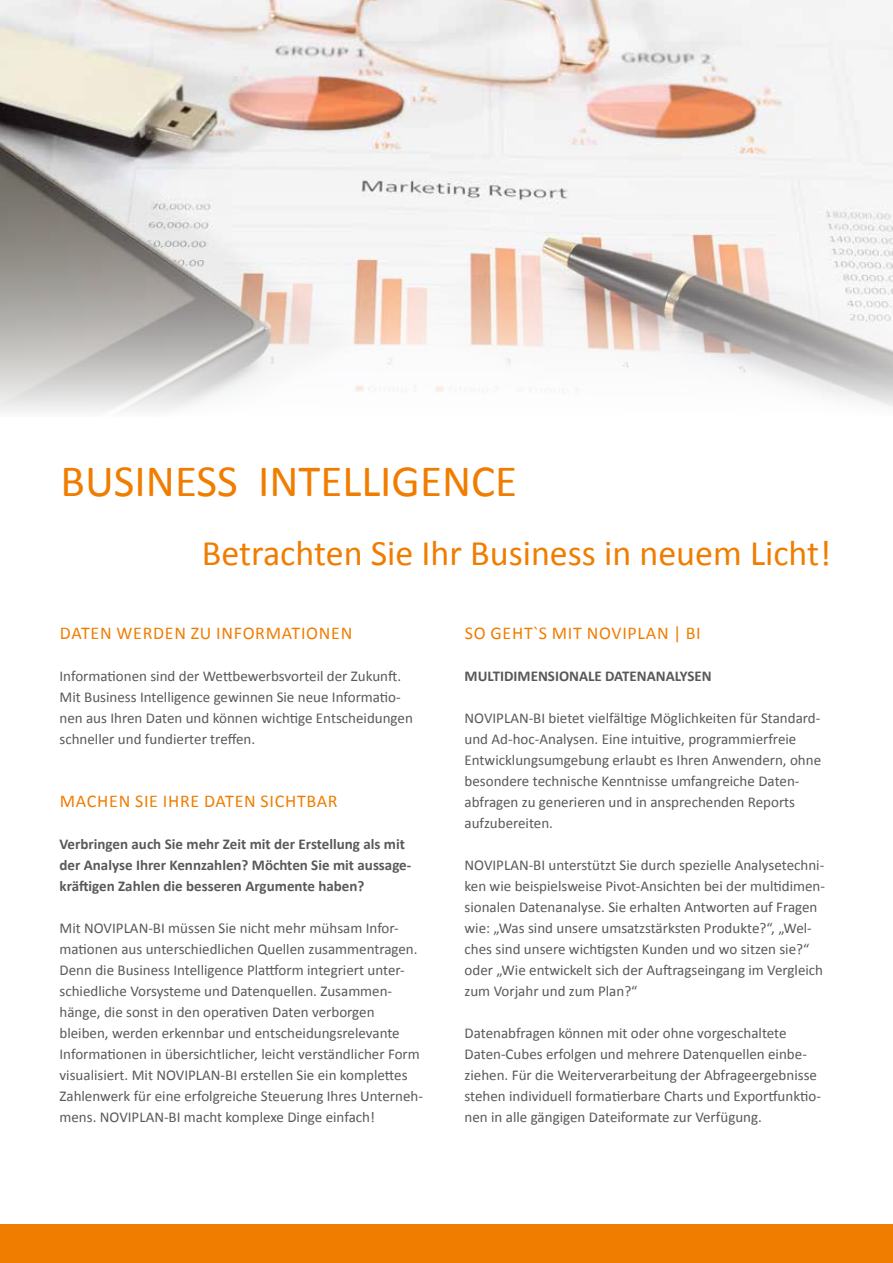
<style>
.page{position:relative;width:893px;height:1263px;background:#fff}
.page>*{position:absolute;margin:0;border:0;box-sizing:border-box;transform-origin:0 0}
.t1{font:45px "Calibri";color:#f07d00}
.t2{font:36px "Calibri";color:#f07d00}
.t3{font:18px "Calibri";letter-spacing:.04em;color:#f07d00}
.t4{font:15px/21px "Calibri";color:#58595b}
.t5{font:700 15px/21px "Calibri";color:#58595b}
</style>
<div class="page">
<img style="left:0;top:0;width:893px;height:412px">
<div style="left:0;top:1225px;width:893px;height:38px;background:#f07d00"></div>
<h1 class="t1" style="left:61px;top:453px;width:458px">BUSINESS INTELLIGENCE</h1>
<h2 class="t2" style="left:202px;top:530px;width:631px">Betrachten Sie Ihr Business in neuem Licht!</h2>
<p class="t3" style="left:60px;top:622px;width:11px">daten</p>
<p class="t3" style="left:116px;top:622px;width:13px">werden</p>
<p class="t3" style="left:191px;top:622px;width:37px">zu informationen</p>
<p class="t4" style="left:60px;top:665px;width:355px">Informationen sind der Wettbewerbsvorteil der Zukunft.<br>Mit Business Intelligence gewinnen Sie neue Informatio&shy;nen aus Ihren Daten und können wichtige Entscheidungen schneller und fundierter treffen.</p>
<p class="t3" style="left:60px;top:790px;width:113px">MACHEN Sie ihre</p>
<p class="t3" style="left:204px;top:790px;width:11px">daten</p>
<p class="t3" style="left:261px;top:790px;width:11px">sichtbar</p>
<p class="t5" style="left:60px;top:833px;width:353px">Verbringen auch Sie mehr Zeit mit der Erstellung als mit der Analyse Ihrer Kennzahlen? Möchten Sie mit aussage&shy;kräftigen Zahlen die besseren Argumente haben?</p>
<p class="t4" style="left:60px;top:917px;width:365px">Mit NOVIPLAN-BI müssen Sie nicht mehr mühsam Infor&shy;mationen aus unterschiedlichen Quellen zusammentragen.<br>Denn die Business Intelligence Plattform integriert unter&shy;schiedliche Vorsysteme und Datenquellen. Zusammen&shy;hänge, die sonst in den operativen Daten verborgen bleiben, werden erkennbar und entscheidungsrelevante Informationen in übersichtlicher, leicht verständlicher Form visualisiert. Mit NOVIPLAN-BI erstellen Sie ein komplettes Zahlenwerk für eine erfolgreiche Steuerung Ihres Unterneh&shy;mens. NOVIPLAN-BI macht komplexe Dinge einfach!</p>
<p class="t3" style="left:465px;top:622px;width:37px">So geht</p>
<p class="t3" style="left:533px;top:622px;width:30px">`s mit</p>
<p class="t3" style="left:587px;top:622px;width:11px">noviplan</p>
<p class="t3" style="left:673px;top:622px;width:20px">| bi</p>
<p class="t5" style="left:465px;top:665px;width:36px">MULTIDI</p>
<p class="t5" style="left:518px;top:665px;width:23px">MENSIONA</p>
<p class="t5" style="left:588px;top:665px;width:27px">LE DATENANA</p>
<p class="t5" style="left:675px;top:665px;width:22px">LYSEN</p>
<p class="t4" style="left:465px;top:707px;width:358px">NOVIPLAN-BI bietet vielfältige Möglichkeiten für Standard&shy;und Ad-hoc-Analysen. Eine intuitive, programmierfreie Entwicklungsumgebung erlaubt es Ihren Anwendern, ohne besondere technische Kenntnisse umfangreiche Daten&shy;abfragen zu generieren und in ansprechenden Reports aufzubereiten.</p>
<p class="t4" style="left:465px;top:854px;width:362px">NOVIPLAN-BI unterstützt Sie durch spezielle Analysetechni&shy;ken wie beispielsweise Pivot-Ansichten bei der multidimen&shy;sionalen Datenanalyse. Sie erhalten Antworten auf Fragen wie: „Was sind unsere umsatzstärksten Produkte?“, „Wel&shy;ches sind unsere wichtigsten Kunden und wo sitzen sie?“ oder „Wie entwickelt sich der Auftragseingang im Vergleich zum Vorjahr und zum Plan?“</p>
<p class="t4" style="left:465px;top:1022px;width:358px">Datenabfragen können mit oder ohne vorgeschaltete Daten-Cubes erfolgen und mehrere Datenquellen einbe&shy;ziehen. Für die Weiterverarbeitung der Abfrageergebnisse stehen individuell formatierbare Charts und Exportfunktio&shy;nen in alle gängigen Dateiformate zur Verfügung.</p>
</div>
